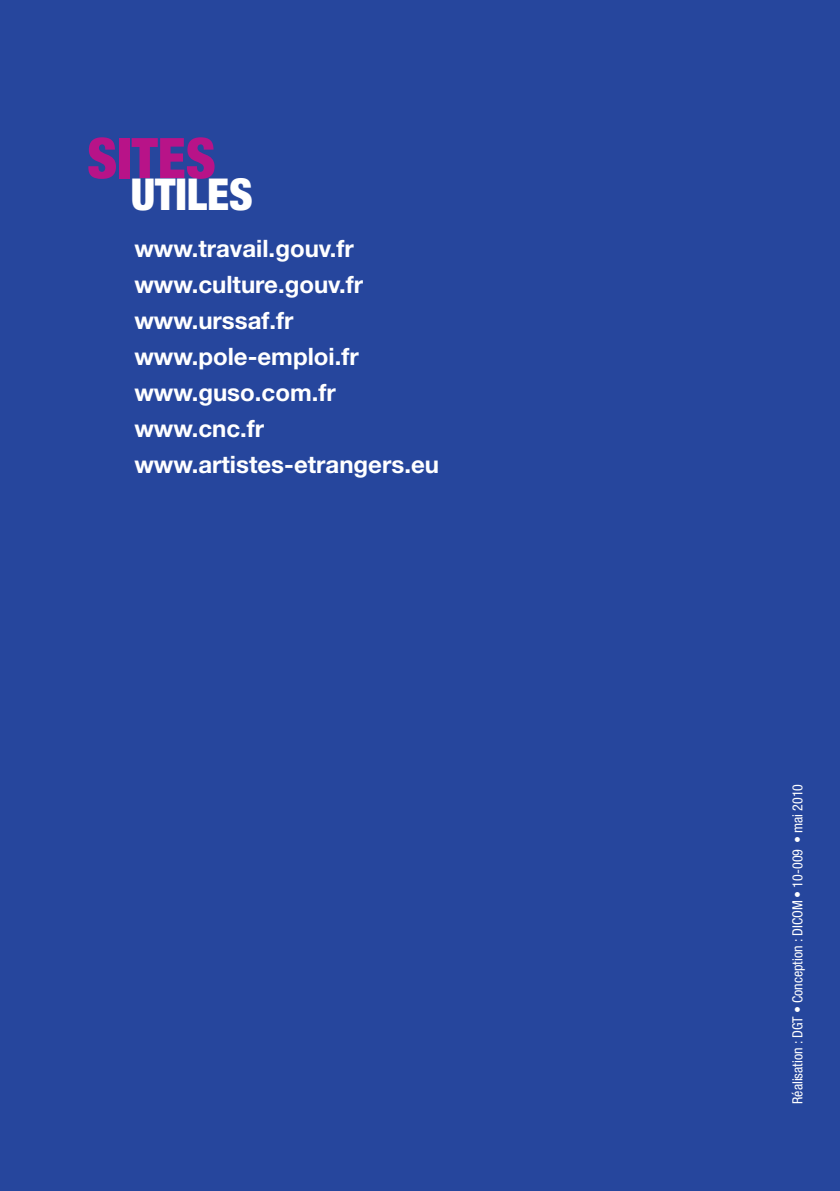
<style>
.page{position:relative;width:840px;height:1191px;background:#fff}
.page>*{position:absolute;margin:0;border:0;box-sizing:border-box;transform-origin:0 0}
.t1{font:900 condensed 56px "Helvetica Neue";color:#b81388}
.t2{font:900 condensed 44px "Helvetica Neue";color:#fff}
.t3{font:24px/36px "Helvetica Neue Bold TT";color:#fff}
.t4{font:condensed 14px "Helvetica Neue";color:#fff}
</style>
<div class="page">
<div style="left:0;top:0;width:839px;height:1191px;background:#26469d"></div>
<h1 class="t1" style="left:87px;top:138px;width:130px">SITES</h1>
<h2 class="t2" style="left:131px;top:179px;width:124px">UTILES</h2>
<p class="t3" style="left:134px;top:230px;width:306px">www.travail.gouv.fr www.culture.gouv.fr www.urssaf.fr www.pole-emploi.fr www.guso.com.fr www.cnc.fr www.artistes-etrangers.eu</p>
<p class="t4" style="left:792px;top:1104px;width:321px;rotate:-90deg">Réalisation : DGT • Conception : DICOM • 10-009 • mai 2010</p>
</div>
